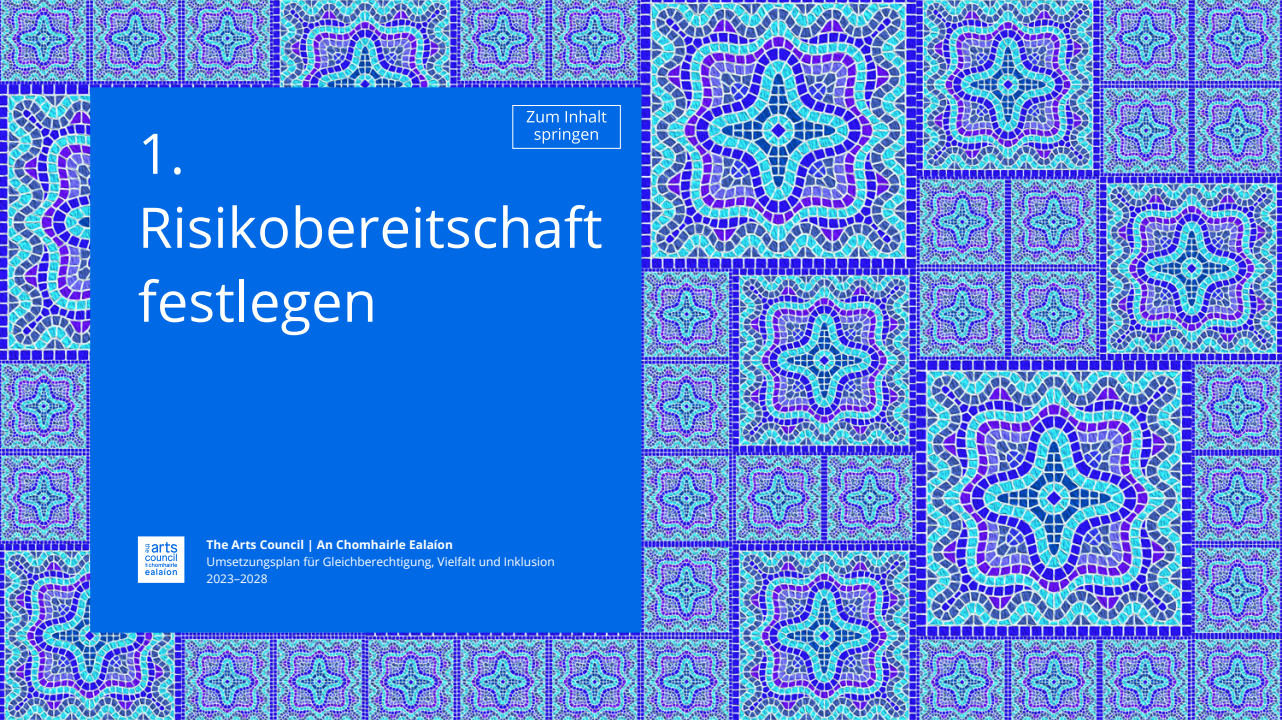
<style>
.page{position:relative;width:1282px;height:720px;background:#fff}
.page>*{position:absolute;margin:0;border:0;box-sizing:border-box;transform-origin:0 0}
.t1{font:56px/74px "Open Sans";color:#fff}
.t2{font:12px/16.8px "Open Sans";color:#fff}
.t3{font:700 12px "Open Sans";color:#fff}
</style>
<div class="page">
<img style="left:0;top:0;width:1281px;height:720px">
<div style="left:90px;top:87px;width:551px;height:546px;background:#0069e6;border:1px solid #0069e6"></div>
<svg style="left:138px;top:536px;width:46px;height:47px;background:#d7e7fa"></svg>
<div style="left:512px;top:105px;width:109px;height:44px;border:1px solid #fff"></div>
<svg style="left:526px;top:110px;width:80px;height:34px"></svg>
<h1 class="t1" style="left:138px;top:115px;width:466px">1.<br>Risikobereitschaft festlegen</h1>
<p class="t3" style="left:206px;top:537px;width:248px">The Arts Council | An Chomhairle Ealaíon</p>
<p class="t2" style="left:206px;top:553px;width:349px">Umsetzungsplan für Gleichberechtigung, Vielfalt und Inklusion<br>2023–2028</p>
</div>
